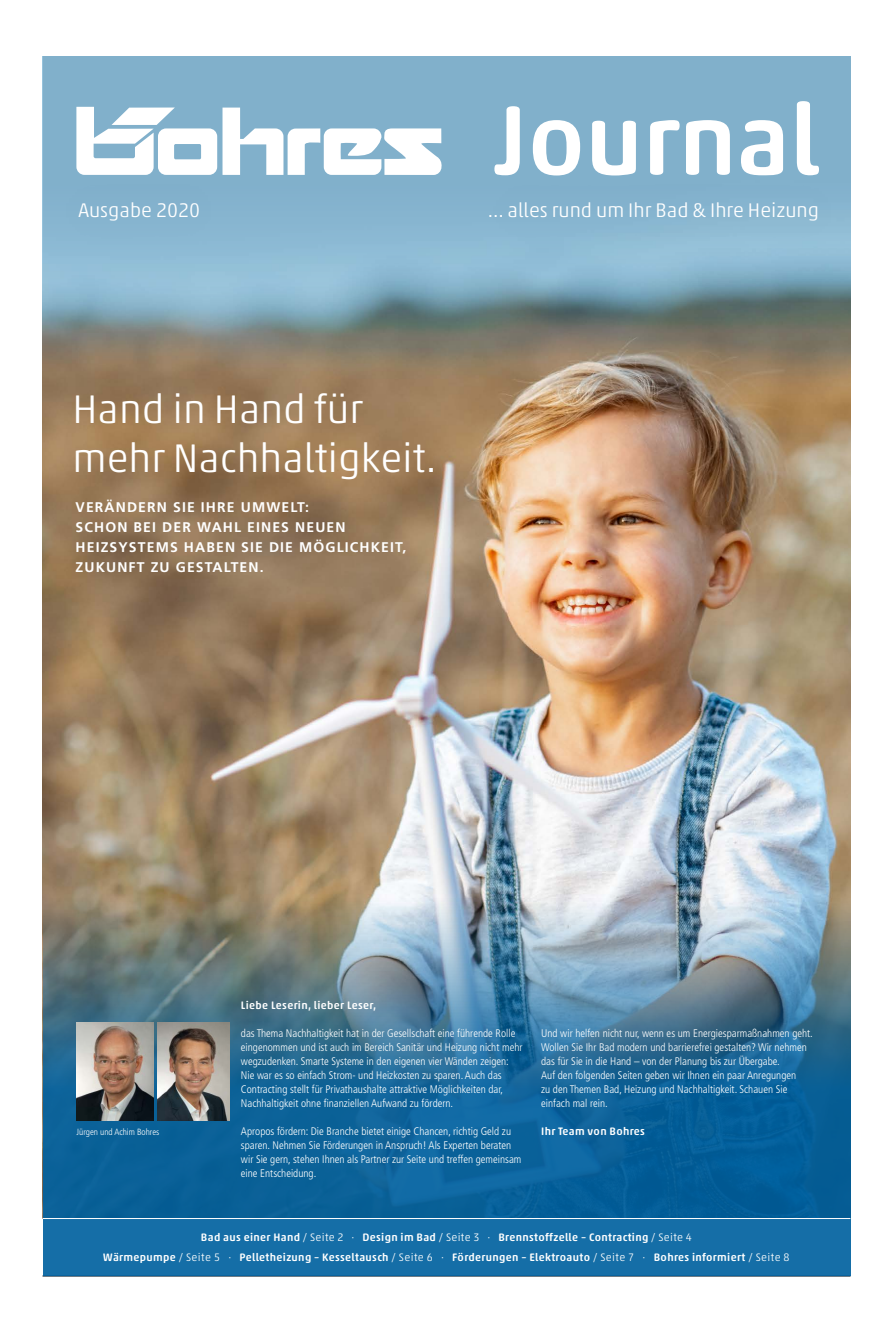
<style>
.page{position:relative;width:893px;height:1333px;background:#fff}
.page>*{position:absolute;margin:0;border:0;box-sizing:border-box;transform-origin:0 0}
.t1{font:300 40.5px/49.1px "Akko Pro";color:#fff}
.t2{font:300 20px "Akko Pro";color:#fff}
.t3{font:700 14px/20px "Frutiger LT Std";letter-spacing:.08em;color:#fff}
.t4{font:300 condensed 11px/14px "Frutiger LT Std";color:#fff}
.t5{font:500 11px/20px "Akko Rounded Std";letter-spacing:.03em;color:#fff;text-align:center}
.t6{font:300 condensed 9px "Frutiger LT Std";color:#fff}
.s1{font-family:"Akko Pro";font-weight:300}
</style>
<div class="page">
<img style="left:43px;top:330px;width:807px;height:566px">
<img style="left:43px;top:896px;width:807px;height:94px">
<svg style="left:43px;top:990px;width:807px;height:286px;background:#19689a"></svg>
<svg style="left:43px;top:56px;width:807px;height:274px;background:#80aac0"></svg>
<hr style="left:43px;top:1218px;width:807px;height:1px;background:#fff">
<div style="left:51px;top:172px;width:176px;height:77px;background:#85b3ce"></div>
<div style="left:470px;top:174px;width:377px;height:74px;background:#4d7fb5;opacity:.2"></div>
<svg style="left:494px;top:101px;width:325px;height:74px"></svg>
<img style="left:158px;top:1022px;width:72px;height:98px">
<img style="left:77px;top:1022px;width:77px;height:98px">
<svg style="left:76px;top:107px;width:366px;height:68px"></svg>
<h2 class="t2" style="left:79px;top:198px;width:123px">Ausgabe 2020</h2>
<h2 class="t2" style="left:488px;top:198px;width:333px">… alles rund um Ihr Bad &amp; Ihre Heizung</h2>
<h1 class="t1" style="left:73px;top:384px;width:365px">Hand in Hand für mehr Nachhaltigkeit.</h1>
<p class="t3" style="left:76px;top:497px;width:332px">VERÄNDERN SIE IHRE UMWELT:<br>SCHON BEI DER WAHL EINES NEUEN<br>HEIZSYSTEMS HABEN SIE DIE MÖGLICHKEIT,<br>ZUKUNFT ZU GESTALTEN.</p>
<p class="t6" style="left:77px;top:1126px;width:84px">Jürgen und Achim Bohres</p>
<p class="t5" style="left:241px;top:994px;width:137px">Liebe Leserin, lieber Leser,</p>
<p class="t4" style="left:241px;top:1025px;width:283px">das Thema Nachhaltigkeit hat in der Gesellschaft eine führende Rolle eingenommen und ist auch im Bereich Sanitär und Heizung nicht mehr wegzudenken. Smarte Systeme in den eigenen vier Wänden zeigen:<br>Nie war es so einfach Strom- und Heizkosten zu sparen. Auch das Contracting stellt für Privathaushalte attraktive Möglichkeiten dar, Nachhaltigkeit ohne finanziellen Aufwand zu fördern.</p>
<p class="t4" style="left:241px;top:1123px;width:282px">Apropos fördern: Die Branche bietet einige Chancen, richtig Geld zu sparen. Nehmen Sie Förderungen in Anspruch! Als Experten beraten wir Sie gern, stehen Ihnen als Partner zur Seite und treffen gemeinsam eine Entscheidung.</p>
<p class="t4" style="left:541px;top:1025px;width:273px">Und wir helfen nicht nur, wenn es um Energiesparmaßnahmen geht.<br>Wollen Sie Ihr Bad modern und barrierefrei gestalten? Wir nehmen das für Sie in die Hand – von der Planung bis zur Übergabe.<br>Auf den folgenden Seiten geben wir Ihnen ein paar Anregungen<br>zu den Themen Bad, Heizung und Nachhaltigkeit. Schauen Sie einfach mal rein.</p>
<p class="t5" style="left:541px;top:1120px;width:105px">Ihr Team von Bohres</p>
<p class="t5" style="left:103px;top:1226px;width:688px">Bad aus einer Hand <span class="s1">/ Seite 2 ·</span> Design im Bad <span class="s1">/ Seite 3 ·</span> Brennstoffzelle – Contracting <span class="s1">/ Seite 4<br></span>Wärmepumpe <span class="s1">/ Seite 5 ·</span> Pelletheizung – Kesseltausch <span class="s1">/ Seite 6 ·</span> Förderungen – Elektroauto <span class="s1">/ Seite 7 ·</span> Bohres informiert <span class="s1">/ Seite 8</span></p>
</div>
